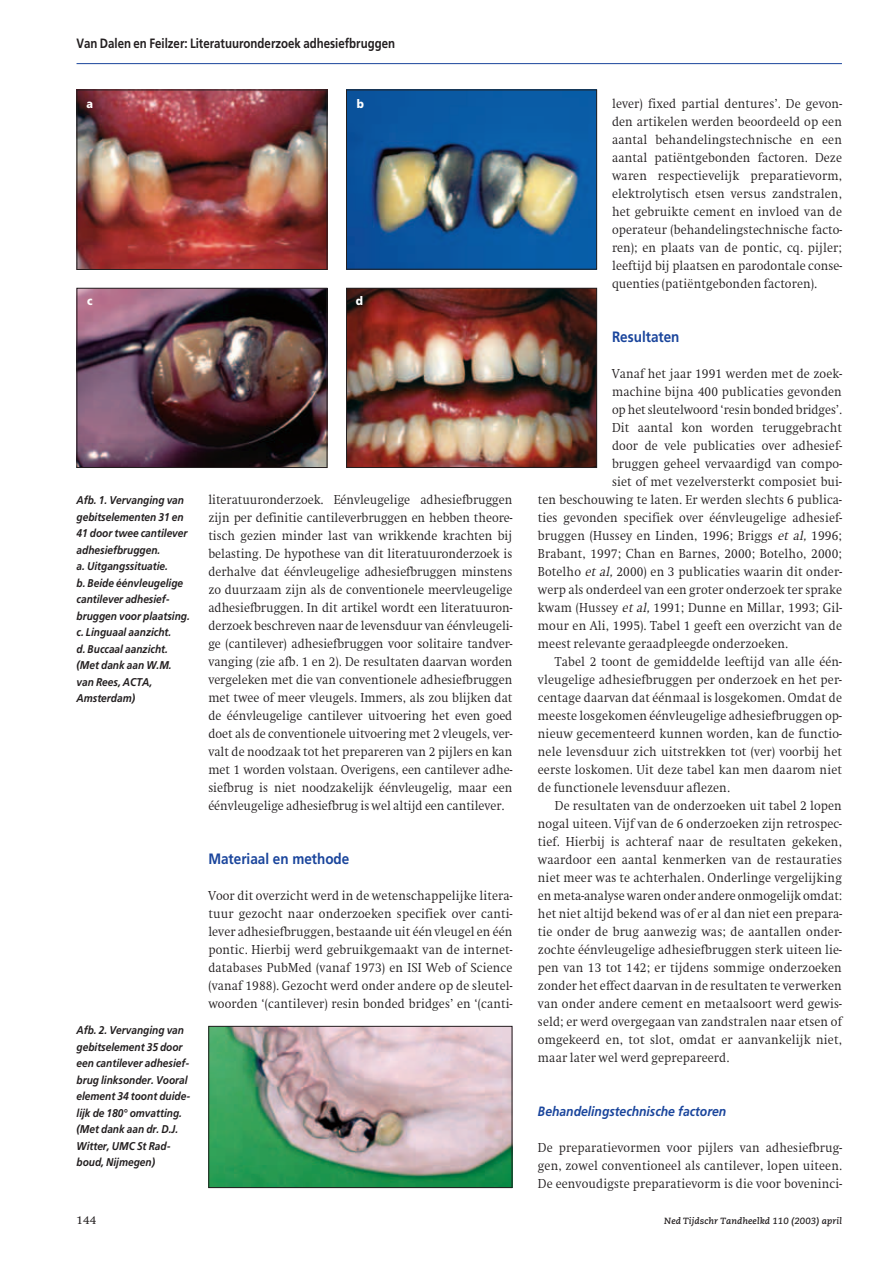
<style>
.page{position:relative;width:893px;height:1263px;background:#fff}
.page>*{position:absolute;margin:0;border:0;box-sizing:border-box;transform-origin:0 0}
.t1{font:700 15px "Frutiger";color:#1a459c;scale:.9 1}
.t2{font:300 13.5px/18px "Swift";letter-spacing:.01em;color:#231f20;text-align:justify;scale:.92 1}
.t3{font:700 13.5px "Frutiger";color:#231f20;scale:.85 1}
.t4{font:italic 700 13.5px "Frutiger";color:#1a459c;scale:.9 1}
.t5{font:900 12px "Frutiger";color:#fff;scale:.9 1}
.t6{font:12px "Swift";color:#231f20}
.t7{font:italic 700 11.25px/16.5px "Frutiger";color:#231f20;scale:.9 1}
.t8{font:italic 700 9px "Caecilia";letter-spacing:.01em;color:#231f20}
.s1{font-style:italic}
</style>
<div class="page">
<hr style="left:77px;top:63px;width:765px;height:1px;background:#1a459c">
<img style="left:348px;top:290px;width:247px;height:176px">
<div style="left:346px;top:288px;width:251px;height:180px;border:1px solid #231f20"></div>
<img style="left:79px;top:92px;width:246px;height:176px">
<div style="left:77px;top:90px;width:250px;height:180px;border:1px solid #231f20"></div>
<img style="left:348px;top:92px;width:247px;height:176px">
<div style="left:346px;top:90px;width:251px;height:180px;border:1px solid #231f20"></div>
<img style="left:210px;top:1028px;width:300px;height:158px">
<div style="left:208px;top:1026px;width:304px;height:162px;border:1px solid #231f20"></div>
<img style="left:79px;top:290px;width:246px;height:176px">
<div style="left:77px;top:288px;width:250px;height:180px;border:1px solid #231f20"></div>
<p class="t3" style="left:77px;top:38px;width:376px">Van Dalen en Feilzer: Literatuuronderzoek adhesiefbruggen</p>
<p class="t5" style="left:87px;top:99px;width:9px">a</p>
<p class="t5" style="left:357px;top:99px;width:10px">b</p>
<p class="t5" style="left:87px;top:296px;width:7px">c</p>
<p class="t5" style="left:356px;top:296px;width:10px">d</p>
<p class="t7" style="left:77px;top:493px;width:127px">Afb. 1. Vervanging van gebitselementen 31 en<br>41 door twee cantilever adhesiefbruggen.<br>a. Uitgangssituatie.<br>b. Beide éénvleugelige cantilever adhesief&shy;bruggen voor plaatsing. c. Linguaal aanzicht.<br>d. Buccaal aanzicht. (Met dank aan W.M. van Rees, ACTA,<br>Amsterdam)</p>
<p class="t7" style="left:77px;top:1023px;width:128px">Afb. 2. Vervanging van gebitselement 35 door een cantilever adhesief&shy;brug linksonder. Vooral element 34 toont duide&shy;lijk de 180° omvatting. (Met dank aan dr. D.J.<br>Witter, UMC St Rad&shy;boud, Nijmegen)</p>
<p class="t2" style="left:208px;top:491px;width:332px">literatuuronderzoek. Eénvleugelige adhesiefbruggen zijn per definitie cantileverbruggen en hebben theore&shy;tisch gezien minder last van wrikkende krachten bij belasting. De hypothese van dit literatuuronderzoek is derhalve dat éénvleugelige adhesiefbruggen minstens zo duurzaam zijn als de conventionele meervleugelige adhesiefbruggen. In dit artikel wordt een literatuuron&shy;derzoek beschreven naar de levensduur van éénvleugeli&shy;ge (cantilever) adhesiefbruggen voor solitaire tandver&shy;vanging (zie afb. 1 en 2). De resultaten daarvan worden vergeleken met die van conventionele adhesiefbruggen met twee of meer vleugels. Immers, als zou blijken dat de éénvleugelige cantilever uitvoering het even goed doet als de conventionele uitvoering met 2 vleugels, ver&shy;valt de noodzaak tot het prepareren van 2 pijlers en kan met 1 worden volstaan. Overigens, een cantilever adhe&shy;siefbrug is niet noodzakelijk éénvleugelig, maar een éénvleugelige adhesiefbrug is wel altijd een cantilever.</p>
<p class="t1" style="left:208px;top:853px;width:158px">Materiaal en methode</p>
<p class="t2" style="left:208px;top:887px;width:332px">Voor dit overzicht werd in de wetenschappelijke litera&shy;tuur gezocht naar onderzoeken specifiek over canti&shy;lever adhesiefbruggen, bestaande uit één vleugel en één pontic. Hierbij werd gebruikgemaakt van de internet&shy;databases PubMed (vanaf 1973) en ISI Web of Science (vanaf 1988). Gezocht werd onder andere op de sleutel&shy;woorden ‘(cantilever) resin bonded bridges’ en ‘(canti-</p>
<p class="t2" style="left:612px;top:95px;width:251px">lever) fixed partial dentures’. De gevon&shy;den artikelen werden beoordeeld op een aantal behandelingstechnische en een aantal patiëntgebonden factoren. Deze waren respectievelijk preparatievorm, elektrolytisch etsen versus zandstralen, het gebruikte cement en invloed van de operateur (behandelingstechnische facto&shy;ren); en plaats van de pontic, cq. pijler; leeftijd bij plaatsen en parodontale conse&shy;quenties (patiëntgebonden factoren).</p>
<p class="t1" style="left:612px;top:331px;width:77px">Resultaten</p>
<p class="t2" style="left:612px;top:365px;width:251px">Vanaf het jaar 1991 werden met de zoek-</p>
<p class="t2" style="left:612px;top:383px;width:251px">machine bijna 400 publicaties gevonden</p>
<p class="t2" style="left:612px;top:401px;width:251px">op het sleutelwoord ‘resin bonded bridges’.</p>
<p class="t2" style="left:612px;top:419px;width:251px">Dit aantal kon worden teruggebracht</p>
<p class="t2" style="left:612px;top:437px;width:251px">door de vele publicaties over adhesief-</p>
<p class="t2" style="left:612px;top:455px;width:251px">bruggen geheel vervaardigd van compo-</p>
<p class="t2" style="left:612px;top:473px;width:251px">siet of met vezelversterkt composiet bui-</p>
<p class="t2" style="left:538px;top:491px;width:332px">ten beschouwing te laten. Er werden slechts 6 publica-</p>
<p class="t2" style="left:538px;top:509px;width:332px">ties gevonden specifiek over éénvleugelige adhesief-</p>
<p class="t2" style="left:538px;top:527px;width:332px">bruggen (Hussey en Linden, 1996; Briggs <span class="s1">et al,</span> 1996;</p>
<p class="t2" style="left:538px;top:545px;width:332px">Brabant, 1997; Chan en Barnes, 2000; Botelho, 2000;</p>
<p class="t2" style="left:538px;top:563px;width:332px">Botelho <span class="s1">et al,</span>2000) en 3 publicaties waarin dit onder-</p>
<p class="t2" style="left:538px;top:581px;width:332px">werp als onderdeel van een groter onderzoek ter sprake</p>
<p class="t2" style="left:538px;top:599px;width:332px">kwam (Hussey <span class="s1">et al,</span> 1991; Dunne en Millar, 1993; Gil-</p>
<p class="t2" style="left:538px;top:617px;width:332px">mour en Ali, 1995). Tabel 1 geeft een overzicht van de</p>
<p class="t2" style="left:538px;top:635px;width:273px">meest relevante geraadpleegde onderzoeken.</p>
<p class="t2" style="left:555px;top:653px;width:313px">Tabel 2 toont de gemiddelde leeftijd van alle één-</p>
<p class="t2" style="left:538px;top:671px;width:332px">vleugelige adhesiefbruggen per onderzoek en het per-</p>
<p class="t2" style="left:538px;top:689px;width:332px">centage daarvan dat éénmaal is losgekomen. Omdat de</p>
<p class="t2" style="left:538px;top:707px;width:332px">meeste losgekomen éénvleugelige adhesiefbruggen op-</p>
<p class="t2" style="left:538px;top:725px;width:332px">nieuw gecementeerd kunnen worden, kan de functio-</p>
<p class="t2" style="left:538px;top:743px;width:332px">nele levensduur zich uitstrekken tot (ver) voorbij het</p>
<p class="t2" style="left:538px;top:761px;width:332px">eerste loskomen. Uit deze tabel kan men daarom niet</p>
<p class="t2" style="left:538px;top:779px;width:210px">de functionele levensduur aflezen.</p>
<p class="t2" style="left:555px;top:797px;width:313px">De resultaten van de onderzoeken uit tabel 2 lopen</p>
<p class="t2" style="left:538px;top:815px;width:332px">nogal uiteen. Vijf van de 6 onderzoeken zijn retrospec-</p>
<p class="t2" style="left:538px;top:833px;width:332px">tief. Hierbij is achteraf naar de resultaten gekeken,</p>
<p class="t2" style="left:538px;top:851px;width:332px">waardoor een aantal kenmerken van de restauraties</p>
<p class="t2" style="left:538px;top:869px;width:332px">niet meer was te achterhalen. Onderlinge vergelijking</p>
<p class="t2" style="left:538px;top:887px;width:332px">en meta-analyse waren onder andere onmogelijk omdat:</p>
<p class="t2" style="left:538px;top:905px;width:332px">het niet altijd bekend was of er al dan niet een prepara-</p>
<p class="t2" style="left:538px;top:923px;width:332px">tie onder de brug aanwezig was; de aantallen onder-</p>
<p class="t2" style="left:538px;top:941px;width:332px">zochte éénvleugelige adhesiefbruggen sterk uiteen lie-</p>
<p class="t2" style="left:538px;top:959px;width:332px">pen van 13 tot 142; er tijdens sommige onderzoeken</p>
<p class="t2" style="left:538px;top:977px;width:332px">zonder het effect daarvan in de resultaten te verwerken</p>
<p class="t2" style="left:538px;top:995px;width:332px">van onder andere cement en metaalsoort werd gewis-</p>
<p class="t2" style="left:538px;top:1013px;width:332px">seld; er werd overgegaan van zandstralen naar etsen of</p>
<p class="t2" style="left:538px;top:1031px;width:332px">omgekeerd en, tot slot, omdat er aanvankelijk niet,</p>
<p class="t2" style="left:538px;top:1049px;width:210px">maar later wel werd geprepareerd.</p>
<p class="t4" style="left:538px;top:1106px;width:211px">Behandelingstechnische factoren</p>
<p class="t2" style="left:538px;top:1139px;width:332px">De preparatievormen voor pijlers van adhesiefbrug&shy;gen, zowel conventioneel als cantilever, lopen uiteen.<br>De eenvoudigste preparatievorm is die voor boveninci-</p>
<p class="t6" style="left:77px;top:1215px;width:21px">144</p>
<p class="t8" style="left:664px;top:1217px;width:179px">Ned Tijdschr Tandheelkd 110 (2003) april</p>
</div>
